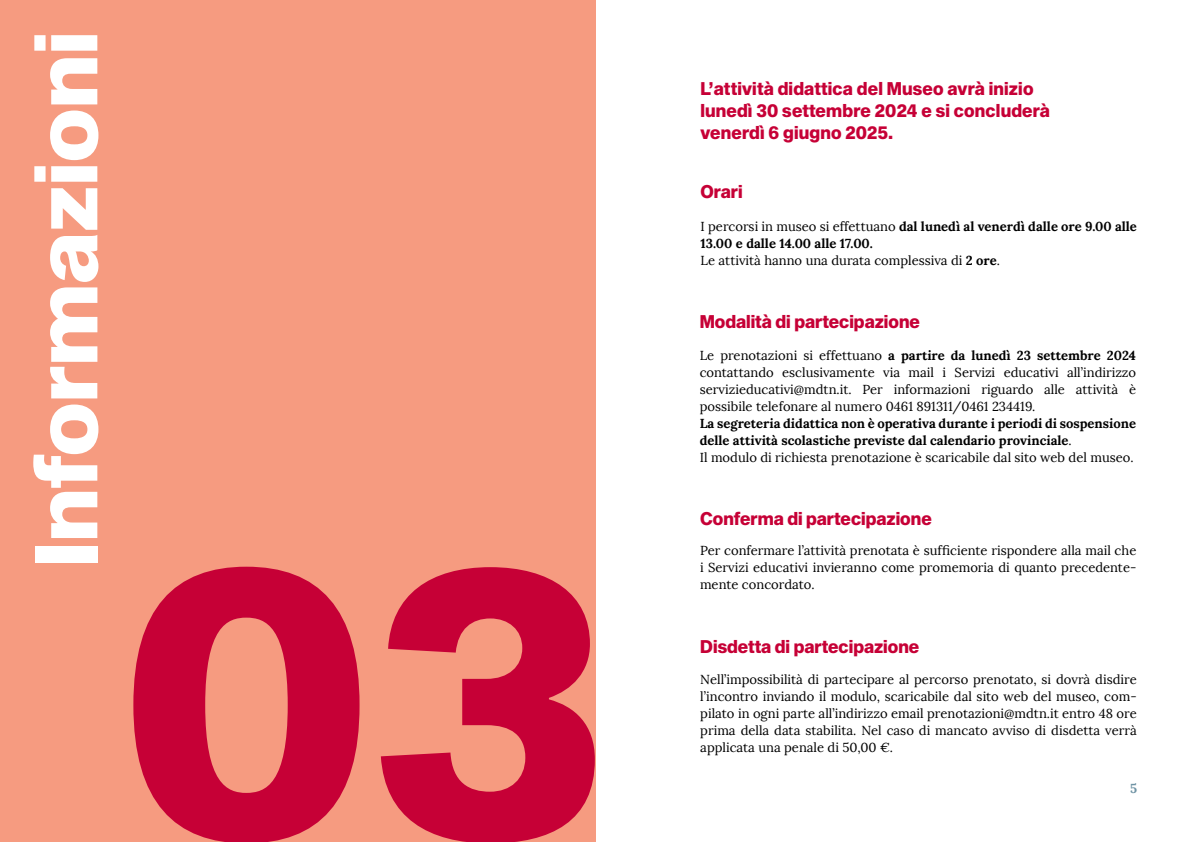
<style>
.page{position:relative;width:1191px;height:842px;background:#fff}
.page>*{position:absolute;margin:0;border:0;box-sizing:border-box;transform-origin:0 0}
.t1{font:380px "Sequel Sans Heavy Head";color:#c60036}
.t2{font:87px "Sequel Sans Heavy Head";color:#fff}
.t3{font:18px/22px "Sequel Sans Heavy Head";color:#c60036;scale:.94 1}
.t4{font:13px/17px "Lora";color:#000;text-align:justify}
.t5{font:700 13px/17px "Lora";color:#000}
.t6{font:700 13px "Lora";color:#6f93a4}
.s1{font-weight:700}
.s2{font-weight:400}
</style>
<div class="page">
<div style="left:0;top:0;width:595px;height:842px;background:#f69b80"></div>
<h2 class="t2" style="left:4px;top:568px;width:538px;rotate:-90deg">Informazioni</h2>
<h1 class="t1" style="left:121px;top:432px;width:488px">03</h1>
<h3 class="t3" style="left:700px;top:78px;width:373px">L’attività didattica del Museo avrà inizio lunedì 30 settembre 2024 e si concluderà venerdì 6 giugno 2025.</h3>
<h3 class="t3" style="left:700px;top:181px;width:46px">Orari</h3>
<p class="t4" style="left:700px;top:218px;width:438px;text-align:left">I percorsi in museo si effettuano <span class="s1">dal lunedì al venerdì dalle ore 9.00 alle<br>13.00 e dalle 14.00 alle 17.00.<br></span>Le attività hanno una durata complessiva di <span class="s1">2 ore</span>.</p>
<h3 class="t3" style="left:699px;top:312px;width:236px">Modalità di partecipazione</h3>
<p class="t4" style="left:699px;top:347px;width:438px">Le prenotazioni si effettuano <span class="s1">a partire da lunedì 23 settembre 2024 </span>contattando esclusivamente via mail i Servizi educativi all’indirizzo servizieducativi@mdtn.it. Per informazioni riguardo alle attività è possibile telefonare al numero 0461 891311/0461 234419.</p>
<p class="t5" style="left:699px;top:415px;width:438px">La segreteria didattica non è operativa durante i periodi di sospensione delle attività scolastiche previste dal calendario provinciale<span class="s2">.<br>Il modulo di richiesta prenotazione è scaricabile dal sito web del museo.</span></p>
<h3 class="t3" style="left:700px;top:508px;width:248px">Conferma di partecipazione</h3>
<p class="t4" style="left:700px;top:542px;width:438px">Per confermare l’attività prenotata è sufficiente rispondere alla mail che i Servizi educativi invieranno come promemoria di quanto precedente&shy;mente concordato.</p>
<h3 class="t3" style="left:700px;top:636px;width:234px">Disdetta di partecipazione</h3>
<p class="t4" style="left:700px;top:671px;width:438px">Nell’impossibilità di partecipare al percorso prenotato, si dovrà disdire l’incontro inviando il modulo, scaricabile dal sito web del museo, com&shy;pilato in ogni parte all’indirizzo email prenotazioni@mdtn.it entro 48 ore prima della data stabilita. Nel caso di mancato avviso di disdetta verrà applicata una penale di 50,00 €.</p>
<p class="t6" style="left:1130px;top:780px;width:9px">5</p>
</div>
